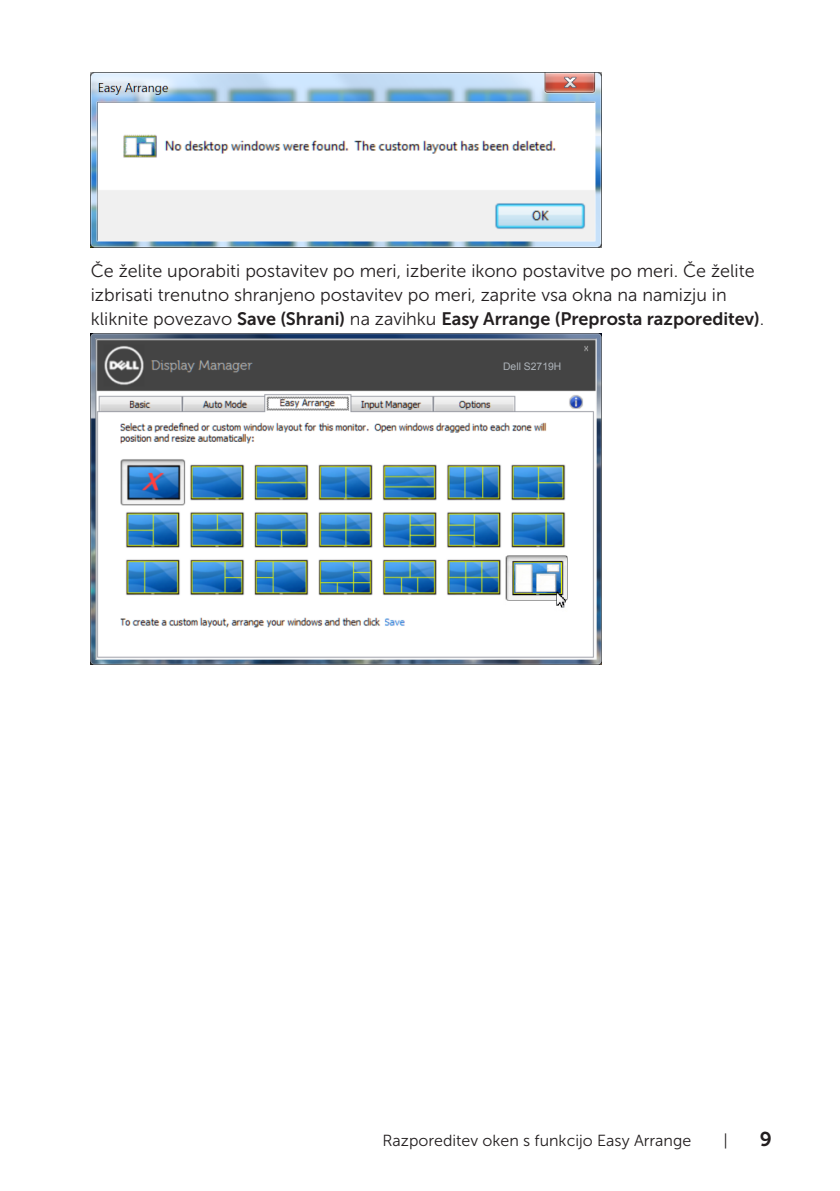
<style>
.page{position:relative;width:840px;height:1191px;background:#fff}
.page>*{position:absolute;margin:0;border:0;box-sizing:border-box;transform-origin:0 0}
.t1{font:20px "Museo Sans For Dell 700";color:#231f20}
.Paragraph{font:18px/24px "Museo Sans For Dell 300";color:#231f20}
.t2{font:16px "Museo Sans For Dell 300";color:#231f20}
.t3{font:10.4px "Arial";color:#aeb4ba}
.s1{font-family:"Museo Sans For Dell 700"}
</style>
<div class="page">
<img style="left:91px;top:72px;width:510px;height:175px">
<img style="left:91px;top:334px;width:510px;height:330px">
<div style="left:500px;top:359px;width:89px;height:15px;background:#444"></div>
<p class="Paragraph" style="left:91px;top:259px;width:674px">Če želite uporabiti postavitev po meri, izberite ikono postavitve po meri. Če želite izbrisati trenutno shranjeno postavitev po meri, zaprite vsa okna na namizju in kliknite povezavo <span class="s1">Save (Shrani)</span> na zavihku <span class="s1">Easy Arrange (Preprosta razporeditev)</span>.</p>
<p class="t3" style="left:503px;top:359px;width:60px">Dell S2719H</p>
<p class="t2" style="left:382px;top:1131px;width:310px">Razporeditev oken s funkcijo Easy Arrange</p>
<p class="t2" style="left:723px;top:1131px;width:6px">|</p>
<p class="t1" style="left:759px;top:1127px;width:14px">9</p>
</div>
